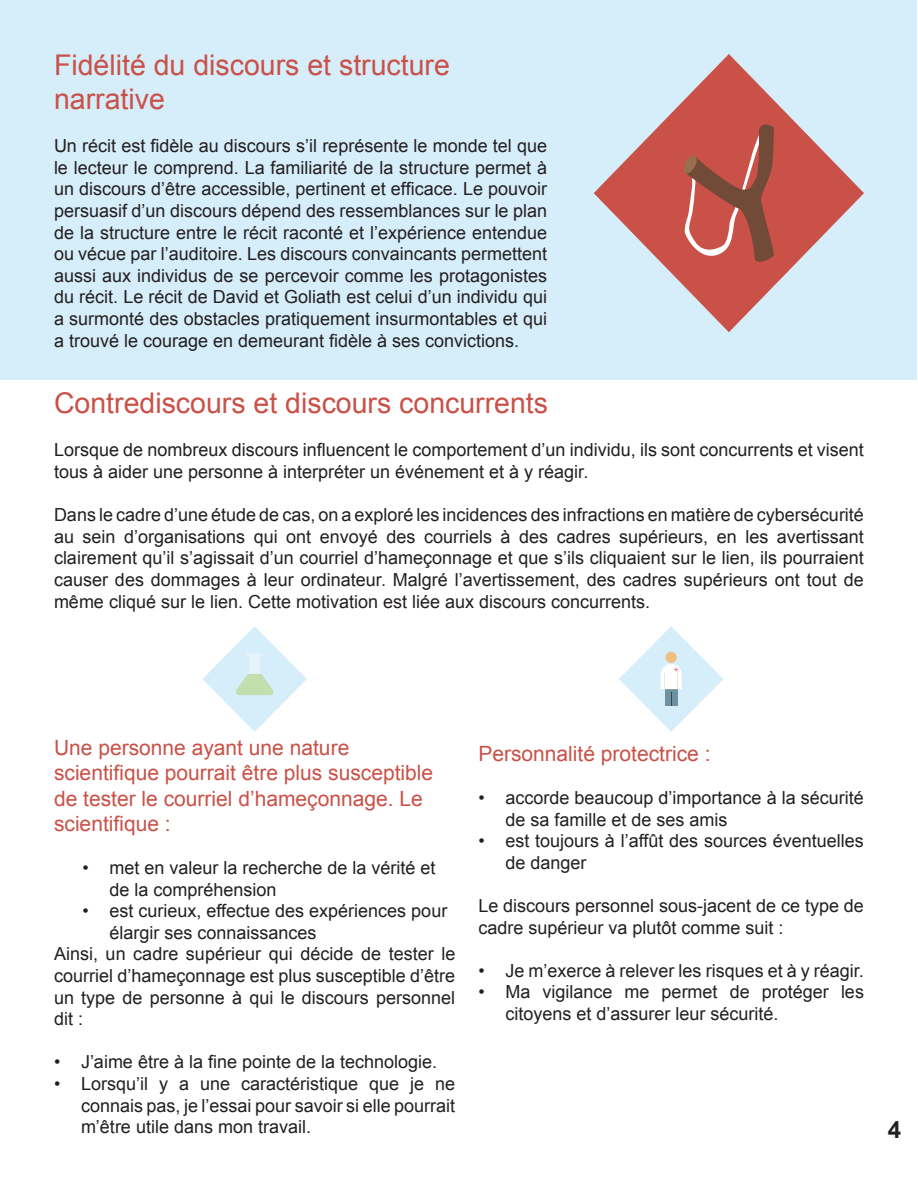
<style>
.page{position:relative;width:918px;height:1188px;background:#fff}
.page>*{position:absolute;margin:0;border:0;box-sizing:border-box;transform-origin:0 0}
.heading-2{font:28.5px/34.2px "Arial";color:#c95147}
.reg_text{font:700 24px "Arial";color:#231f20}
.heading-2-2{font:21px/25.2px "Arial";color:#c95147}
.reg_text-2{font:18px/21.6px "Arial";color:#231f20}
</style>
<div class="page">
<div style="left:1px;top:0;width:916px;height:380px;background:#d6edfa"></div>
<svg style="left:594px;top:54px;width:270px;height:278px"></svg>
<svg style="left:683px;top:119px;width:92px;height:148px"></svg>
<svg style="left:203px;top:626px;width:104px;height:106px"></svg>
<svg style="left:619px;top:626px;width:104px;height:106px"></svg>
<p class="heading-2" style="left:54px;top:48px;width:397px">Fidélité du discours et structure narrative</p>
<p class="reg_text-2" style="left:54px;top:135px;width:495px;text-align:justify">Un récit est fidèle au discours s’il représente le monde tel que le lecteur le comprend. La familiarité de la structure permet à un discours d’être accessible, pertinent et efficace. Le pouvoir persuasif d’un discours dépend des ressemblances sur le plan de la structure entre le récit raconté et l’expérience entendue ou vécue par l’auditoire. Les discours convaincants permettent aussi aux individus de se percevoir comme les protagonistes du récit. Le récit de David et Goliath est celui d’un individu qui a surmonté des obstacles pratiquement insurmontables et qui a trouvé le courage en demeurant fidèle à ses convictions.</p>
<p class="heading-2" style="left:54px;top:386px;width:496px">Contrediscours et discours concurrents</p>
<p class="reg_text-2" style="left:54px;top:439px;width:811px">Lorsque de nombreux discours influencent le comportement d’un individu, ils sont concurrents et visent tous à aider une personne à interpréter un événement et à y réagir.</p>
<p class="reg_text-2" style="left:54px;top:504px;width:812px;text-align:justify">Dans le cadre d’une étude de cas, on a exploré les incidences des infractions en matière de cybersécurité au sein d’organisations qui ont envoyé des courriels à des cadres supérieurs, en les avertissant clairement qu’il s’agissait d’un courriel d’hameçonnage et que s’ils cliquaient sur le lien, ils pourraient causer des dommages à leur ordinateur. Malgré l’avertissement, des cadres supérieurs ont tout de même cliqué sur le lien. Cette motivation est liée aux discours concurrents.</p>
<p class="heading-2-2" style="left:54px;top:736px;width:381px">Une personne ayant une nature scientifique pourrait être plus susceptible de tester le courriel d’hameçonnage. Le scientifique :</p>
<p class="reg_text-2" style="left:110px;top:857px;width:328px;text-indent:-27px">• met en valeur la recherche de la vérité et de la compréhension</p>
<p class="reg_text-2" style="left:110px;top:900px;width:339px;text-indent:-27px">• est curieux, effectue des expériences pour élargir ses connaissances</p>
<p class="reg_text-2" style="left:54px;top:944px;width:403px;text-align:justify">Ainsi, un cadre supérieur qui décide de tester le courriel d’hameçonnage est plus susceptible d’être un type de personne à qui le discours personnel dit :</p>
<p class="reg_text-2" style="left:54px;top:1052px;width:385px">• J’aime être à la fine pointe de la technologie.</p>
<p class="reg_text-2" style="left:81px;top:1073px;width:376px;text-align:justify;text-indent:-27px">• Lorsqu’il y a une caractéristique que je ne connais pas, je l’essai pour savoir si elle pourrait m’être utile dans mon travail.</p>
<p class="heading-2-2" style="left:478px;top:741px;width:234px">Personnalité protectrice :</p>
<p class="reg_text-2" style="left:505px;top:787px;width:360px;text-indent:-27px">• accorde beaucoup d’importance à la sécurité de sa famille et de ses amis</p>
<p class="reg_text-2" style="left:505px;top:830px;width:360px;text-indent:-27px">• est toujours à l’affût des sources éventuelles de danger</p>
<p class="reg_text-2" style="left:478px;top:895px;width:387px">Le discours personnel sous-jacent de ce type de cadre supérieur va plutôt comme suit :</p>
<p class="reg_text-2" style="left:478px;top:960px;width:387px">• Je m’exerce à relever les risques et à y réagir.</p>
<p class="reg_text-2" style="left:505px;top:981px;width:360px;text-indent:-27px">• Ma vigilance me permet de protéger les citoyens et d’assurer leur sécurité.</p>
<p class="reg_text" style="left:888px;top:1114px;width:15px">4</p>
</div>
